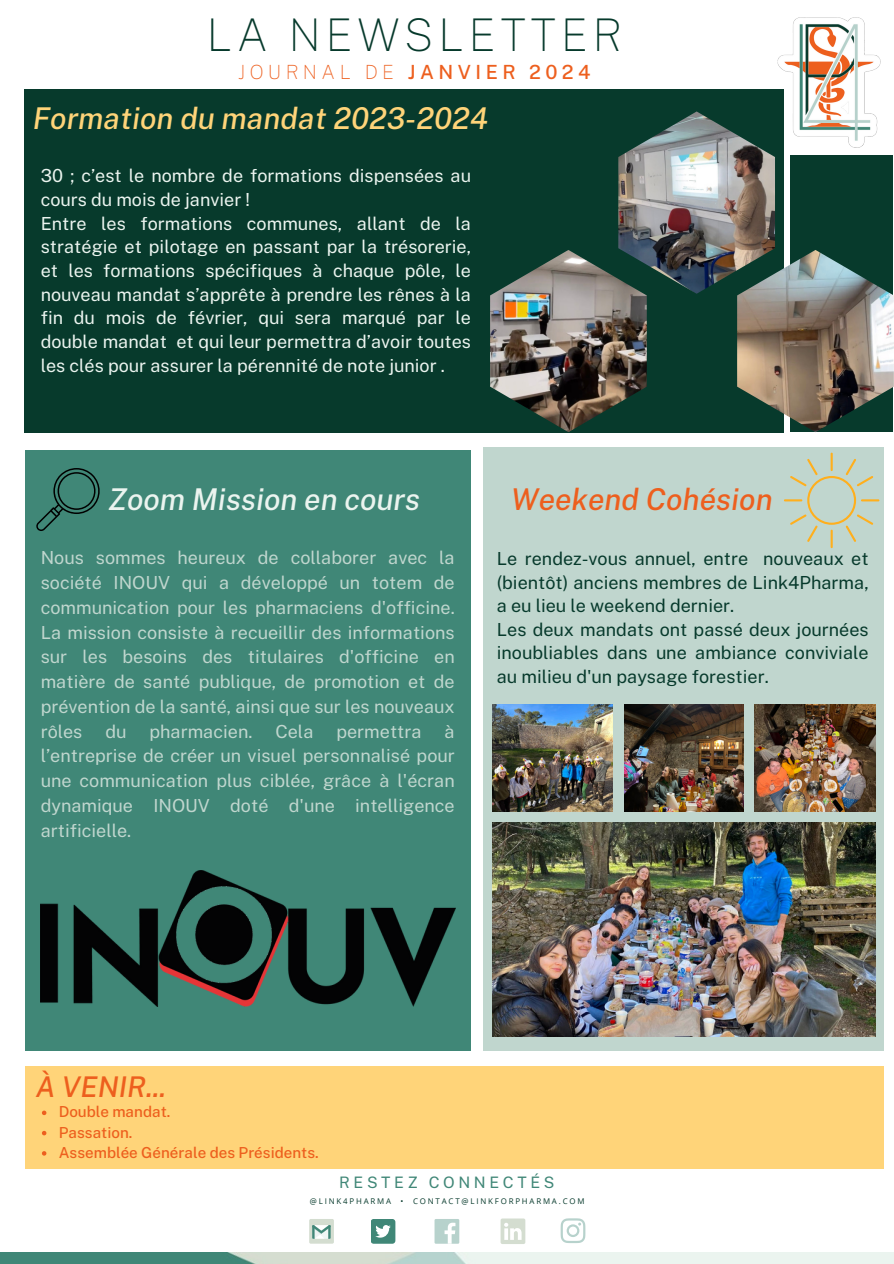
<style>
.page{position:relative;width:894px;height:1264px;background:#fff}
.page>*{position:absolute;margin:0;border:0;box-sizing:border-box;transform-origin:0 0}
.t1{font:100 45px "Public Sans";letter-spacing:.1em;color:#073a2c}
.t2{font:italic 500 30px "Public Sans";color:#ffd479}
.t3{font:italic 500 30px "Public Sans";color:#ebf4ef}
.t4{font:italic 500 30px "Public Sans";color:#ed5f1e}
.t5{font:italic 500 28.5px "Public Sans";color:#ed5f1e}
.t6{font:500 19.5px "Public Sans";letter-spacing:.23em;color:#ed5f1e}
.t7{font:18px/24.8px "Public Sans";color:#c0d6ce;text-align:justify}
.t8{font:18px/23.7px "Public Sans";color:#ebf4ef}
.t9{font:18px/23.7px "Public Sans";color:#073a2c}
.t10{font:15.75px "Public Sans";letter-spacing:.23em;color:#408777}
.t11{font:500 15.15px "Public Sans";color:#ed5f1e}
.t12{font:7.95px "Open Sans";letter-spacing:.23em;color:#073a2c}
.s1{font-weight:100}
</style>
<div class="page">
<img style="left:0;top:1252px;width:893px;height:11px">
<div style="left:309px;top:1218px;width:25px;height:25px;background:#d4ddd0;border-radius:2px"></div>
<svg style="left:500px;top:1218px;width:25px;height:25px"></svg>
<svg style="left:312px;top:1225px;width:18px;height:13px"></svg>
<svg style="left:371px;top:1219px;width:24px;height:24px"></svg>
<div style="left:434px;top:1218px;width:25px;height:25px;background:#b7d2cc"></div>
<svg style="left:444px;top:1222px;width:11px;height:21px"></svg>
<svg style="left:560px;top:1218px;width:25px;height:25px"></svg>
<div style="left:26px;top:450px;width:445px;height:600px;background:#408777"></div>
<div style="left:26px;top:1065px;width:857px;height:103px;background:#ffd479"></div>
<div style="left:24px;top:89px;width:759px;height:344px;background:#073a2c"></div>
<div style="left:483px;top:447px;width:400px;height:603px;background:#c0d6ce"></div>
<div style="left:790px;top:155px;width:102px;height:277px;background:#073a2c"></div>
<img style="left:774px;top:17px;width:107px;height:147px">
<svg style="left:36px;top:468px;width:64px;height:63px"></svg>
<img style="left:618px;top:111px;width:156px;height:183px">
<img style="left:737px;top:250px;width:156px;height:182px">
<img style="left:490px;top:250px;width:156px;height:182px">
<img style="left:41px;top:871px;width:414px;height:135px">
<svg style="left:784px;top:452px;width:95px;height:96px"></svg>
<img style="left:492px;top:704px;width:120px;height:107px">
<img style="left:624px;top:704px;width:119px;height:107px">
<img style="left:754px;top:704px;width:120px;height:107px">
<img style="left:492px;top:822px;width:382px;height:214px">
<svg style="left:42px;top:1110px;width:4px;height:5px"></svg>
<svg style="left:42px;top:1131px;width:4px;height:4px"></svg>
<svg style="left:42px;top:1151px;width:4px;height:4px"></svg>
<p class="t1" style="left:206px;top:8px;width:417px">LA NEWSLETTER</p>
<p class="t6" style="left:238px;top:60px;width:354px"><span class="s1">JOURNAL DE</span> JANVIER 2024</p>
<p class="t2" style="left:33px;top:100px;width:456px">Formation du mandat 2023-2024</p>
<h3 class="t8" style="left:41px;top:164px;width:432px">30 ; c’est le nombre de formations dispensées au cours du mois de janvier !<br>Entre les formations communes, allant de la stratégie et pilotage en passant par la trésorerie, et les formations spécifiques à chaque pôle, le nouveau mandat s’apprête à prendre les rênes à la fin du mois de février, qui sera marqué par le double mandat et qui leur permettra d’avoir toutes les clés pour assurer la pérennité de note junior .</h3>
<h1 class="t3" style="left:108px;top:481px;width:313px">Zoom Mission en cours</h1>
<h3 class="t7" style="left:41px;top:545px;width:415px">Nous sommes heureux de collaborer avec la société INOUV qui a développé un totem de communication pour les pharmaciens d'officine.<br>La mission consiste à recueillir des informations sur les besoins des titulaires d'officine en matière de santé publique, de promotion et de prévention de la santé, ainsi que sur les nouveaux rôles</h3>
<h3 class="t7" style="left:105px;top:718px;width:23px">du</h3>
<h3 class="t7" style="left:149px;top:718px;width:104px">pharmacien.</h3>
<h3 class="t7" style="left:275px;top:718px;width:40px">Cela</h3>
<h3 class="t7" style="left:336px;top:718px;width:87px">permettra</h3>
<h3 class="t7" style="left:41px;top:718px;width:415px;text-indent:404px">à l’entreprise de créer un visuel personnalisé pour une communication plus ciblée, grâce à l'écran dynamique INOUV doté d'une intelligence artificielle.</h3>
<h6 class="t4" style="left:511px;top:481px;width:263px">Weekend Cohésion</h6>
<p class="t9" style="left:496px;top:546px;width:373px">Le rendez-vous annuel, entre nouveaux et (bientôt) anciens membres de Link4Pharma, a eu lieu le weekend dernier.<br>Les deux mandats ont passé deux journées inoubliables dans une ambiance conviviale au milieu d'un paysage forestier.</p>
<h4 class="t5" style="left:36px;top:1069px;width:132px">À VENIR...</h4>
<h2 class="t11" style="left:59px;top:1102px;width:113px">Double mandat.</h2>
<h6 class="t11" style="left:59px;top:1123px;width:75px">Passation.</h6>
<h6 class="t11" style="left:59px;top:1143px;width:261px">Assemblée Générale des Présidents.</h6>
<h4 class="t10" style="left:339px;top:1173px;width:216px">RESTEZ CONNECTÉS</h4>
<p class="t12" style="left:310px;top:1195px;width:276px">@LINK4PHARMA • CONTACT@LINKFORPHARMA.COM</p>
</div>
